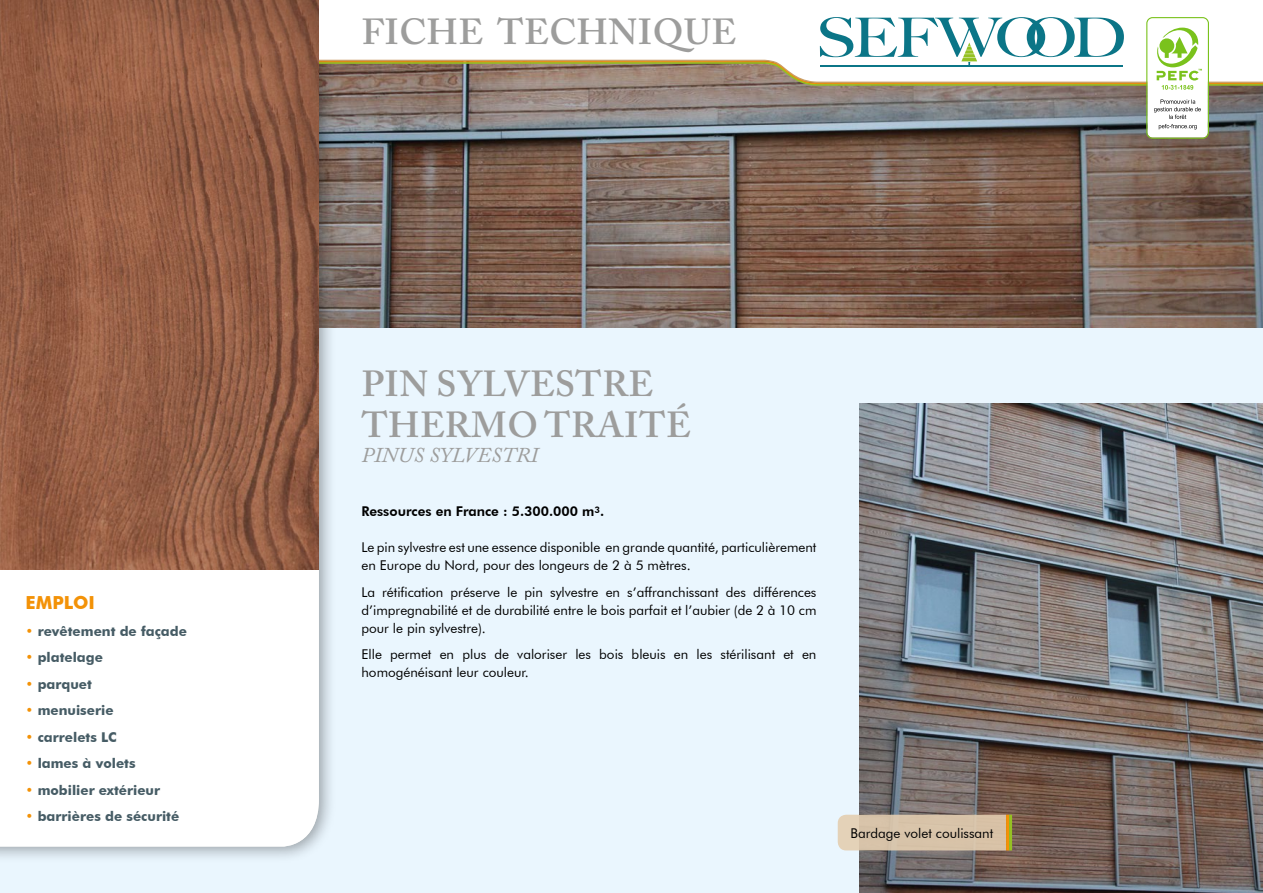
<style>
.page{position:relative;width:1263px;height:893px;background:#eaf6fe}
.page>*{position:absolute;margin:0;border:0;box-sizing:border-box;transform-origin:0 0}
.t1{font:600 36px "Adobe Caslon Pro";letter-spacing:.015em;color:#9d9d9c}
.t2{font:italic 21px "Adobe Caslon Pro";letter-spacing:.015em;color:#9d9d9c}
.t3{font:700 18px "Futura BT";color:#f39207}
.t4{font:13.5px/18px "Futura BT";color:#000}
.t5{font:700 13.5px "Futura BT";color:#465c65}
.t6{font:800 13.5px "Futura BT";color:#000}
.s1{color:#f39207}
</style>
<div class="page">
<img style="left:336px;top:86px;width:927px;height:241px">
<div style="left:0;top:0;width:336px;height:864px;background:#000;opacity:.35"></div>
<div style="left:0;top:570px;width:319px;height:276px;background:#fff"></div>
<img style="left:859px;top:404px;width:404px;height:489px">
<svg style="left:838px;top:815px;width:168px;height:35px;background:#d8c4aa"></svg>
<svg style="left:319px;top:0;width:944px;height:86px;background:#e8e2d9"></svg>
<svg style="left:820px;top:17px;width:304px;height:49px;background:#c0dbde"></svg>
<hr style="left:820px;top:65px;width:303px;height:2px;background:#0b7587">
<div style="left:1147px;top:18px;width:61px;height:120px;background:#fff;border-radius:5px"></div>
<div style="left:1146px;top:17px;width:63px;height:122px;border:1px solid #7ac21c;border-radius:6px"></div>
<svg style="left:1154px;top:99px;width:47px;height:30px"></svg>
<svg style="left:1156px;top:28px;width:46px;height:62px"></svg>
<hr style="left:1006px;top:815px;width:3px;height:35px;background:#f39207">
<hr style="left:1009px;top:815px;width:3px;height:35px;background:#95c123">
<img style="left:0;top:0;width:319px;height:570px">
<p class="t3" style="left:26px;top:592px;width:71px">EMPLOI</p>
<p class="t5" style="left:26px;top:622px;width:163px"><span class="s1">•</span> revêtement de façade</p>
<p class="t5" style="left:26px;top:649px;width:79px"><span class="s1">•</span> platelage</p>
<p class="t5" style="left:26px;top:675px;width:68px"><span class="s1">•</span> parquet</p>
<p class="t5" style="left:26px;top:702px;width:90px"><span class="s1">•</span> menuiserie</p>
<p class="t5" style="left:26px;top:728px;width:93px"><span class="s1">•</span> carrelets LC</p>
<p class="t5" style="left:26px;top:755px;width:112px"><span class="s1">•</span> lames à volets</p>
<p class="t5" style="left:26px;top:781px;width:136px"><span class="s1">•</span> mobilier extérieur</p>
<p class="t5" style="left:26px;top:808px;width:155px"><span class="s1">•</span> barrières de sécurité</p>
<p class="t1" style="left:362px;top:10px;width:376px">FICHE TECHNIQUE</p>
<p class="t1" style="left:362px;top:363px;width:293px">PIN SYLVESTRE</p>
<p class="t1" style="left:362px;top:403px;width:331px">THERMO TRAITÉ</p>
<p class="t2" style="left:362px;top:443px;width:178px">PINUS SYLVESTRI</p>
<p class="t6" style="left:361px;top:503px;width:244px">Ressources en France : 5.300.000 m<sup>3</sup>.</p>
<p class="t4" style="left:361px;top:538px;width:456px">Le pin sylvestre est une essence disponible en grande quantité, particulièrement en Europe du Nord, pour des longeurs de 2 à 5 mètres.</p>
<p class="t4" style="left:361px;top:583px;width:456px;text-align:justify">La rétification préserve le pin sylvestre en s’affranchissant des différences d’impregnabilité et de durabilité entre le bois parfait et l’aubier (de 2 à 10 cm pour le pin sylvestre).</p>
<p class="t4" style="left:361px;top:645px;width:456px">Elle permet en plus de valoriser les bois bleuis en les stérilisant et en homogénéisant leur couleur.</p>
<p class="t4" style="left:850px;top:824px;width:144px">Bardage volet coulissant</p>
</div>
